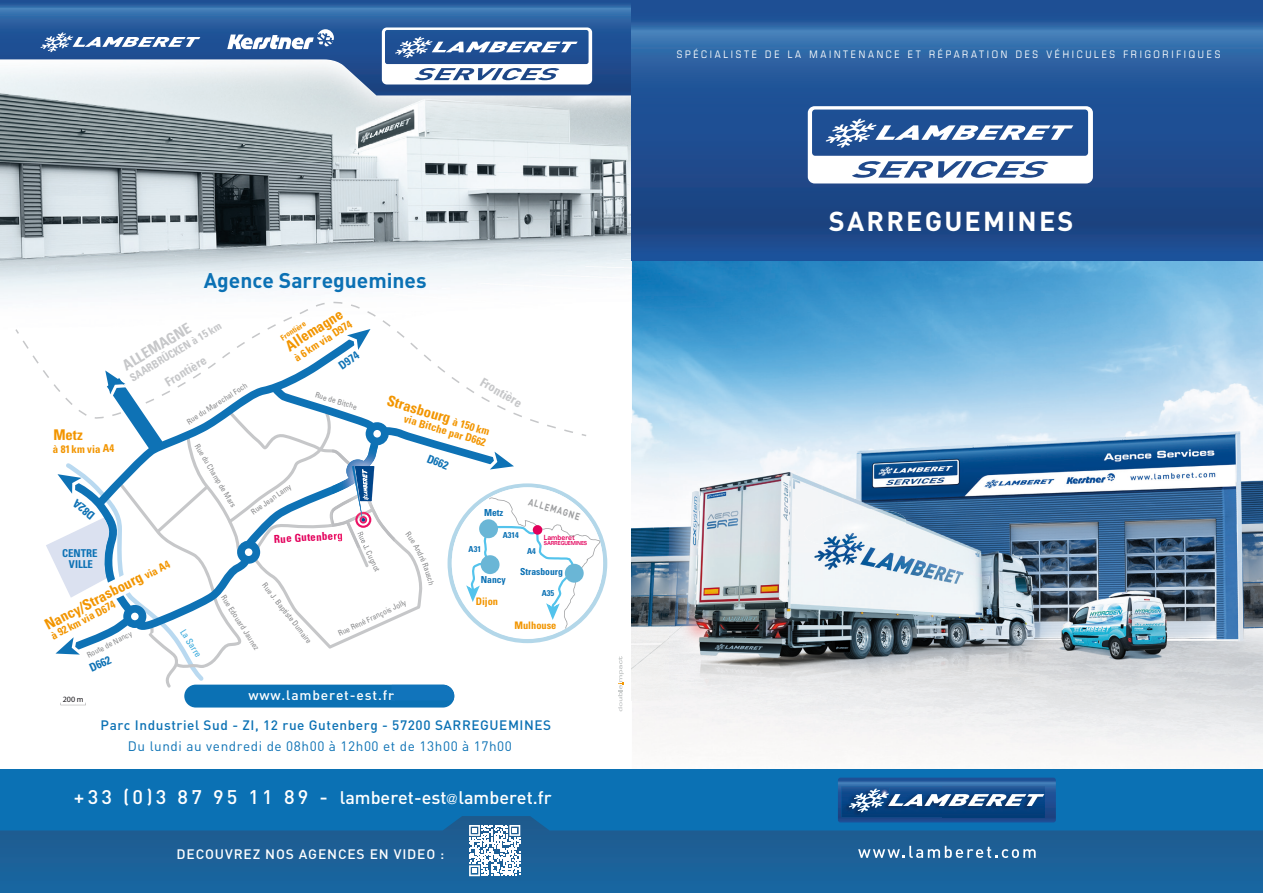
<style>
.page{position:relative;width:1263px;height:893px;background:#fff}
.page>*{position:absolute;margin:0;border:0;box-sizing:border-box;transform-origin:0 0}
.t1{font:700 27px "DIN";letter-spacing:.08em;color:#fff}
.t2{font:700 21px "DIN";color:#0b71b4}
.t3{font:500 18px "DIN";color:#fff}
.t4{font:700 condensed 14.7px "Univers";color:#f29500}
.t5{font:700 condensed 14.7px "Univers";color:#c6c7c9}
.t6{font:500 13.5px "DIN";letter-spacing:.04em;color:#0b71b4}
.t7{font:500 13.5px "DIN";letter-spacing:.06em;color:#fff}
.t8{font:13.5px "DIN";letter-spacing:.04em;color:#0b71b4}
.t9{font:700 condensed 12.6px "Univers";color:#c6c7c9}
.t10{font:700 condensed 11.4px "Univers";color:#0e72b5}
.t11{font:700 condensed 10.95px "Univers";color:#e3005c}
.t12{font:700 condensed 10.8px "Univers";letter-spacing:-.005em;color:#f29500}
.t13{font:700 condensed 10.8px "Univers";color:#c6c7c9}
.t14{font:700 condensed 10.8px/11.4px "Univers";color:#0e72b5;text-align:center}
.t15{font:condensed 10.35px "Eurostile";letter-spacing:.26em;color:#fff}
.t16{font:700 condensed 10.35px "Univers";color:#f29500}
.t17{font:700 9.75px "DIN";color:#9d9ea0;scale:.83 1}
.t18{font:700 condensed 9.6px "Univers";color:#0b71b4}
.t19{font:condensed 9.3px "Univers";color:#3aaadc}
.t20{font:700 condensed 8.25px "Univers";color:#0b71b4}
.t21{font:8.1px "Myriad Pro";color:#1a171c}
.t22{font:condensed 7.8px "Univers";color:#87888a}
.t23{font:700 condensed 7.8px "Univers";color:#f29500}
.t24{font:700 expanded 7.2px "Univers";color:#e3005b;scale:.74 1}
.t25{font:700 expanded 5.55px "Univers";letter-spacing:-.035em;color:#e3005b;scale:.74 1}
.s1{color:#94626b}
.s2{font-size:19.5px}
.s3{font-family:"Helvetica";font-weight:400;font-stretch:condensed;font-size:13.5px}
</style>
<div class="page">
<img style="left:0;top:107px;width:632px;height:211px">
<img style="left:632px;top:260px;width:631px;height:495px">
<svg style="left:0;top:2px;width:632px;height:105px;background:#7596bc"></svg>
<svg style="left:0;top:0;width:632px;height:2px"></svg>
<svg style="left:382px;top:27px;width:210px;height:57px"></svg>
<svg style="left:40px;top:32px;width:160px;height:20px"></svg>
<svg style="left:227px;top:29px;width:107px;height:20px"></svg>
<div style="left:0;top:769px;width:1263px;height:124px;background:#0b71b4"></div>
<svg style="left:0;top:816px;width:1263px;height:77px"></svg>
<svg style="left:838px;top:778px;width:218px;height:44px;background:#36649a"></svg>
<svg style="left:858px;top:846px;width:178px;height:12px;background:#5788b1"></svg>
<svg style="left:632px;top:0;width:631px;height:260px;background:#235394"></svg>
<svg style="left:808px;top:106px;width:285px;height:77px"></svg>
<div style="left:184px;top:685px;width:270px;height:22px;background:#0b71b4;border-radius:11px"></div>
<img style="left:804px;top:509px;width:102px;height:37px">
<img style="left:391px;top:424px;width:277px;height:276px">
<img style="left:391px;top:685px;width:63px;height:15px">
<svg style="left:391px;top:691px;width:3px;height:9px"></svg>
<svg style="left:618px;top:656px;width:6px;height:55px"></svg>
<img style="left:501px;top:483px;width:106px;height:160px">
<div style="left:452px;top:487px;width:151px;height:152px;background:#fff;border-radius:76px"></div>
<svg style="left:469px;top:825px;width:51px;height:51px;background:#afc6d9"></svg>
<svg style="left:61px;top:703px;width:25px;height:2px"></svg>
<svg style="left:208px;top:435px;width:293px;height:218px"></svg>
<svg style="left:486px;top:450px;width:28px;height:19px"></svg>
<svg style="left:464px;top:497px;width:136px;height:132px"></svg>
<div style="left:533px;top:525px;width:9px;height:10px;background:#e3005b;border-radius:50%"></div>
<div style="left:565px;top:564px;width:19px;height:19px;background:#6ab6d6;border-radius:50%"></div>
<div style="left:481px;top:555px;width:18px;height:19px;background:#6ab6d6;border-radius:50%"></div>
<div style="left:479px;top:519px;width:19px;height:19px;background:#6ab6d6;border-radius:50%"></div>
<img style="left:331px;top:446px;width:63px;height:20px">
<img style="left:332px;top:446px;width:46px;height:20px">
<svg style="left:21px;top:282px;width:558px;height:153px"></svg>
<svg style="left:580px;top:433px;width:8px;height:4px"></svg>
<svg style="left:46px;top:361px;width:162px;height:324px"></svg>
<svg style="left:253px;top:466px;width:181px;height:183px"></svg>
<h2 class="t2" style="left:204px;top:266px;width:224px">Agence Sarreguemines</h2>
<h3 class="t4" style="left:282px;top:340px;width:66px;rotate:-33deg">Allemagne</h3>
<h3 class="t12" style="left:292px;top:353px;width:68px;rotate:-33deg">à 6km via D974</h3>
<h3 class="t13" style="left:127px;top:373px;width:106px;rotate:-31deg">SAARBRÜCKEN à 15 km</h3>
<p class="t23" style="left:279px;top:334px;width:30px;rotate:-33deg">Frontière</p>
<h3 class="t5" style="left:119px;top:358px;width:78px;rotate:-31deg">ALLEMAGNE</h3>
<h3 class="t10" style="left:336px;top:361px;width:24px;rotate:-35deg">D974</h3>
<h3 class="t9" style="left:162px;top:376px;width:47px;rotate:-31deg">Frontière</h3>
<p class="t22" style="left:185px;top:418px;width:72px;rotate:-32deg">Rue du Marechal Foch</p>
<p class="t22" style="left:317px;top:390px;width:45px;rotate:17deg">Rue de Bitche</p>
<h3 class="t4" style="left:53px;top:426px;width:31px">Metz</h3>
<h3 class="t12" style="left:53px;top:442px;width:63px">à 81km via A4</h3>
<h3 class="t10" style="left:89px;top:523px;width:26px;rotate:-140deg">D82A</h3>
<p class="t22" style="left:201px;top:442px;width:74px;rotate:59deg">Rue du Champ de Mars</p>
<p class="t22" style="left:249px;top:508px;width:49px;rotate:-35deg">Rue Jean Lamy</p>
<h3 class="t9" style="left:485px;top:374px;width:47px;rotate:30deg">Frontière</h3>
<h3 class="t4" style="left:390px;top:391px;width:67px;rotate:17deg">Strasbourg</h3>
<h3 class="t12" style="left:406px;top:412px;width:86px;rotate:17deg">via Bitche par D662</h3>
<h3 class="t12" style="left:455px;top:414px;width:39px;rotate:17deg">à 150 km</h3>
<h3 class="t10" style="left:430px;top:451px;width:24px;rotate:22deg">D662</h3>
<p class="t18" style="left:484px;top:507px;width:21px">Metz</p>
<p class="t17" style="left:531px;top:495px;width:66px;rotate:17deg">ALLEMAGNE</p>
<h3 class="t14" style="left:62px;top:547px;width:37px">CENTRE<br>VILLE</h3>
<h3 class="t12" style="left:142px;top:570px;width:29px;rotate:-27deg">via A4</h3>
<h3 class="t4" style="left:41px;top:617px;width:110px;rotate:-27deg">Nancy/Strasbourg</h3>
<h3 class="t12" style="left:49px;top:630px;width:73px;rotate:-27deg">à 92 km via D674</h3>
<p class="t22" style="left:85px;top:651px;width:51px;rotate:-27deg">Route de Nancy</p>
<h3 class="t10" style="left:87px;top:662px;width:24px;rotate:-25deg">D662</h3>
<p class="t19" style="left:188px;top:627px;width:33px;rotate:58deg">La Sarre</p>
<h3 class="t11" style="left:274px;top:532px;width:70px;rotate:-3deg">Rue Gutenberg</h3>
<p class="t22" style="left:364px;top:530px;width:45px;rotate:65deg">Rue J. Cugnot</p>
<p class="t22" style="left:268px;top:580px;width:76px;rotate:52deg">Rue J. Baptiste Dumaire</p>
<p class="t22" style="left:227px;top:593px;width:65px;rotate:57deg">Rue Edouard Jaunez</p>
<p class="t22" style="left:336px;top:629px;width:76px;rotate:-25deg">Rue René François Jolly</p>
<p class="t20" style="left:469px;top:544px;width:14px">A31</p>
<p class="t20" style="left:503px;top:530px;width:18px">A314</p>
<p class="t20" style="left:527px;top:545px;width:10px">A4</p>
<p class="t24" style="left:544px;top:533px;width:43px">Lamber<span class="s1">et</span></p>
<p class="t25" style="left:544px;top:540px;width:60px">SARREGUEMINES</p>
<p class="t18" style="left:481px;top:573px;width:27px">Nancy</p>
<h3 class="t16" style="left:476px;top:595px;width:24px">Dijon</h3>
<p class="t18" style="left:520px;top:566px;width:44px">Strasbourg</p>
<p class="t20" style="left:542px;top:588px;width:14px">A35</p>
<h3 class="t16" style="left:514px;top:619px;width:44px">Mulhouse</h3>
<p class="t21" style="left:63px;top:694px;width:22px">200 m</p>
<h3 class="t7" style="left:248px;top:687px;width:147px">www.lamberet-est.fr</h3>
<h3 class="t6" style="left:101px;top:716px;width:452px">Parc Industriel Sud - ZI, 12 rue Gutenberg - 57200 SARREGUEMINES</h3>
<h3 class="t8" style="left:128px;top:737px;width:386px">Du lundi au vendredi de 08h00 à 12h00 et de 13h00 à 17h00</h3>
<h3 class="t3" style="left:74px;top:785px;width:479px"><span class="s2">+ 3 3 ( 0 ) 3 8 7 9 5 1 1 8 9 -</span> lamberet-est<span class="s3">@</span>lamberet.fr</h3>
<h3 class="t7" style="left:177px;top:845px;width:269px">DECOUVREZ NOS AGENCES EN VIDEO :</h3>
<h3 class="t15" style="left:677px;top:48px;width:545px">SPÉCIALISTE DE LA MAINTENANCE ET RÉPARATION DES VÉHICULES FRIGORIFIQUES</h3>
<h1 class="t1" style="left:829px;top:204px;width:246px">SARREGUEMINES</h1>
</div>
